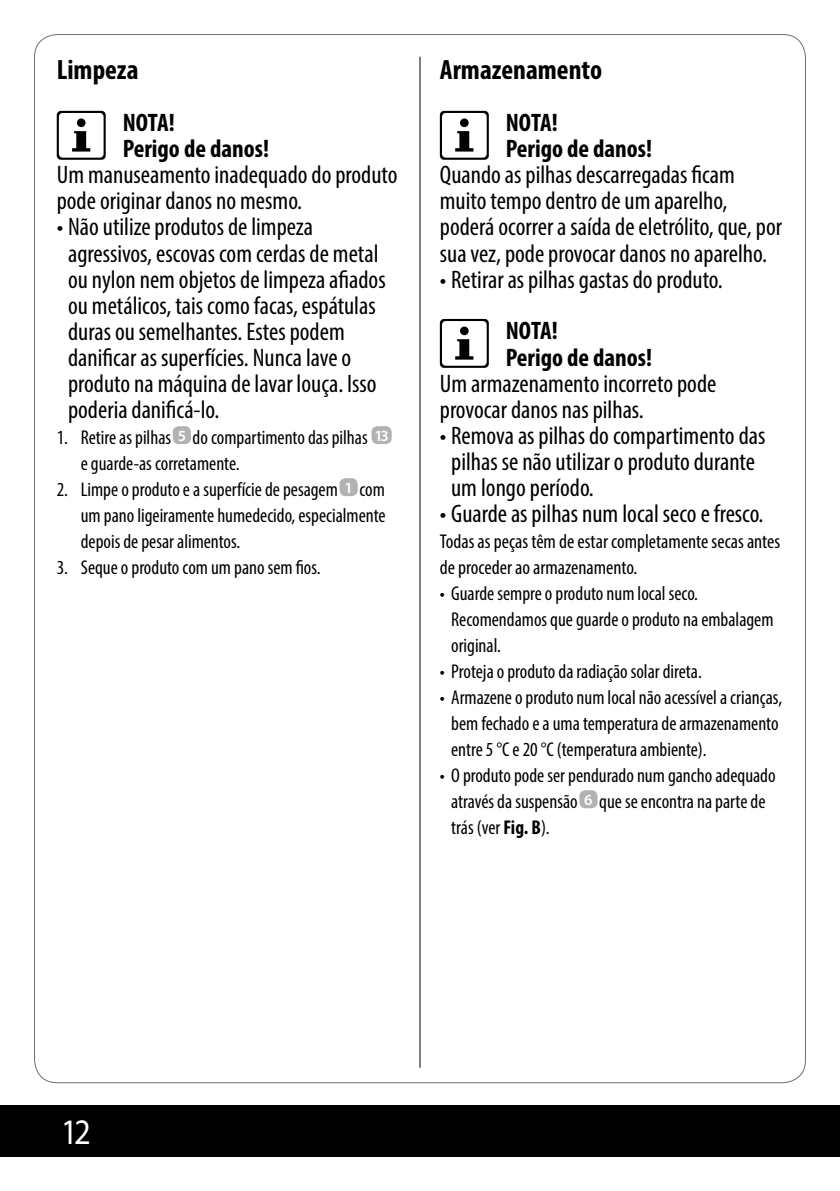
<style>
.page{position:relative;width:840px;height:1191px;background:#fff}
.page>*{position:absolute;margin:0;border:0;box-sizing:border-box;transform-origin:0 0}
.t1{font:36px "Myriad Pro";color:#fff;scale:.9 1}
.t2{font:700 condensed 28px "Myriad Pro";color:#000}
.t3{font:condensed 25.4px/26px "Myriad Pro";color:#000}
.t4{font:700 condensed 25.4px/26px "Myriad Pro";color:#000}
.t5{font:condensed 20px/26px "Myriad Pro";color:#000}
.s1{font-weight:600;font-stretch:normal;font-size:15.6px;color:#fff}
.s2{font-weight:700}
</style>
<div class="page">
<div style="left:0;top:1106px;width:839px;height:51px;background:#000"></div>
<hr style="left:419px;top:57px;width:1px;height:1010px;background:#000">
<svg style="left:57px;top:111px;width:49px;height:49px"></svg>
<div style="left:173px;top:426px;width:18px;height:18px;background:#b3b2b2;border-radius:6px"></div>
<div style="left:371px;top:426px;width:20px;height:18px;background:#b3b2b2;border-radius:6px"></div>
<div style="left:339px;top:478px;width:18px;height:18px;background:#b3b2b2;border-radius:6px"></div>
<svg style="left:439px;top:111px;width:49px;height:49px"></svg>
<svg style="left:439px;top:319px;width:49px;height:49px"></svg>
<div style="left:579px;top:790px;width:18px;height:18px;background:#b3b2b2;border-radius:6px"></div>
<p class="t2" style="left:57px;top:53px;width:83px">Limpeza</p>
<p class="t4" style="left:123px;top:109px;width:148px">NOTA!<br>Perigo de danos!</p>
<p class="t3" style="left:57px;top:162px;width:342px">Um manuseamento inadequado do produto pode originar danos no mesmo.</p>
<p class="t3" style="left:68px;top:214px;width:319px;text-indent:-11px">• Não utilize produtos de limpeza agressivos, escovas com cerdas de metal ou nylon nem objetos de limpeza afiados ou metálicos, tais como facas, espátulas duras ou semelhantes. Estes podem danificar as superfícies. Nunca lave o produto na máquina de lavar louça. Isso poderia danificá-lo.</p>
<p class="t5" style="left:81px;top:424px;width:309px;text-indent:-24px">1. Retire as pilhas <span class="s1">5</span> do compartimento das pilhas <span class="s1">13 </span>e guarde-as corretamente.</p>
<p class="t5" style="left:81px;top:476px;width:306px;text-align:justify;text-indent:-24px">2. Limpe o produto e a superfície de pesagem <span class="s1">1</span> com um pano ligeiramente humedecido, especialmente depois de pesar alimentos.</p>
<p class="t5" style="left:57px;top:554px;width:265px">3. Seque o produto com um pano sem fios.</p>
<p class="t2" style="left:439px;top:53px;width:164px">Armazenamento</p>
<p class="t4" style="left:505px;top:109px;width:148px">NOTA!<br>Perigo de danos!</p>
<p class="t3" style="left:439px;top:162px;width:343px">Quando as pilhas descarregadas ficam muito tempo dentro de um aparelho, poderá ocorrer a saída de eletrólito, que, por sua vez, pode provocar danos no aparelho.</p>
<p class="t3" style="left:439px;top:266px;width:284px">• Retirar as pilhas gastas do produto.</p>
<p class="t4" style="left:505px;top:317px;width:148px">NOTA!<br>Perigo de danos!</p>
<p class="t3" style="left:439px;top:370px;width:278px">Um armazenamento incorreto pode provocar danos nas pilhas.</p>
<p class="t3" style="left:451px;top:422px;width:315px;text-indent:-11px">• Remova as pilhas do compartimento das pilhas se não utilizar o produto durante um longo período.</p>
<p class="t3" style="left:439px;top:500px;width:325px">• Guarde as pilhas num local seco e fresco.</p>
<p class="t5" style="left:439px;top:528px;width:342px">Todas as peças têm de estar completamente secas antes de proceder ao armazenamento.</p>
<p class="t5" style="left:451px;top:580px;width:324px;text-indent:-11px">• Guarde sempre o produto num local seco.<br>Recomendamos que guarde o produto na embalagem original.</p>
<p class="t5" style="left:439px;top:658px;width:263px">• Proteja o produto da radiação solar direta.</p>
<p class="t5" style="left:451px;top:684px;width:332px;text-indent:-11px">• Armazene o produto num local não acessível a crianças, bem fechado e a uma temperatura de armazenamento entre 5 °C e 20 °C (temperatura ambiente).</p>
<p class="t5" style="left:451px;top:762px;width:326px;text-indent:-11px">• O produto pode ser pendurado num gancho adequado através da suspensão <span class="s1">6</span> que se encontra na parte de trás (ver <span class="s2">Fig. B</span>).</p>
<h1 class="t1" style="left:61px;top:1110px;width:34px">12</h1>
</div>
